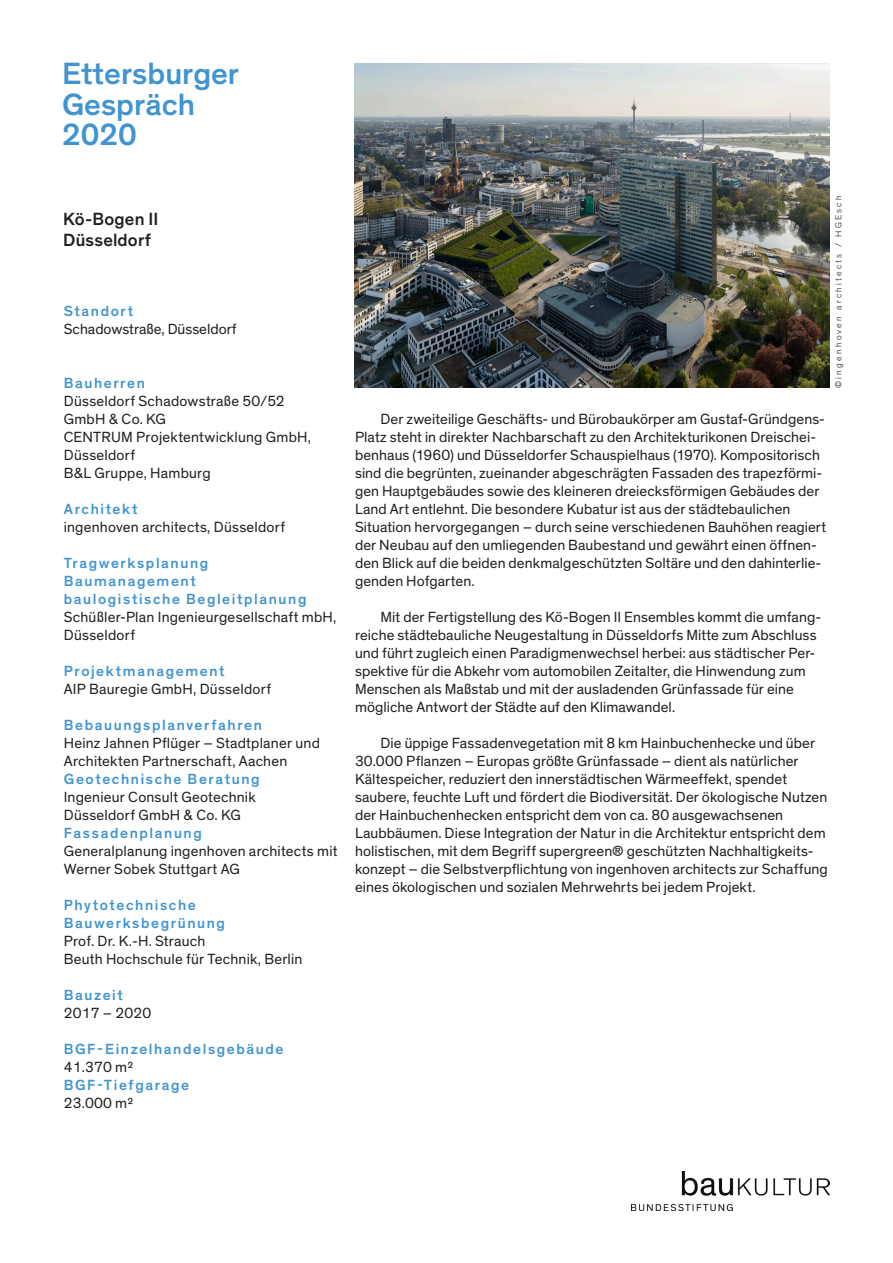
<style>
.page{position:relative;width:893px;height:1263px;background:#fff}
.page>*{position:absolute;margin:0;border:0;box-sizing:border-box;transform-origin:0 0}
.t1{font:500 31.35px/30px "Theinhardt";color:#4194d0}
.t2{font:500 18px/21px "Theinhardt";letter-spacing:.01em;color:#231f20}
.t3{font:15px/18px "Theinhardt";letter-spacing:.005em;color:#231f20}
.t4{font:500 15px/18px "Theinhardt";letter-spacing:.105em;color:#4194d0}
.t5{font:300 9px "Theinhardt";letter-spacing:.25em;color:#231f20}
</style>
<div class="page">
<img style="left:631px;top:1171px;width:198px;height:40px">
<img style="left:355px;top:64px;width:474px;height:324px">
<h1 class="t1" style="left:62px;top:59px;width:179px">Ettersburger<br>Gespräch<br>2020</h1>
<p class="t2" style="left:63px;top:209px;width:97px">Kö-Bogen II<br>Düsseldorf</p>
<p class="t4" style="left:64px;top:302px;width:71px">Standort</p>
<p class="t3" style="left:64px;top:320px;width:174px">Schadowstraße, Düsseldorf</p>
<p class="t4" style="left:64px;top:374px;width:83px">Bauherren</p>
<p class="t3" style="left:64px;top:392px;width:249px">Düsseldorf Schadowstraße 50/52<br>GmbH &amp; Co. KG<br>CENTRUM Projektentwicklung GmbH,<br>Düsseldorf<br>B&amp;L Gruppe, Hamburg</p>
<p class="t4" style="left:64px;top:500px;width:75px">Architekt</p>
<p class="t3" style="left:64px;top:518px;width:223px">ingenhoven architects, Düsseldorf</p>
<p class="t4" style="left:64px;top:554px;width:244px">Tragwerksplanung<br>Baumanagement baulogistische Begleitplanung</p>
<p class="t3" style="left:64px;top:608px;width:274px">Schüßler-Plan Ingenieurgesellschaft mbH,<br>Düsseldorf</p>
<p class="t4" style="left:64px;top:662px;width:162px">Projektmanagement</p>
<p class="t3" style="left:64px;top:680px;width:209px">AIP Bauregie GmbH, Düsseldorf</p>
<p class="t4" style="left:64px;top:716px;width:200px">Bebauungsplanverfahren</p>
<p class="t3" style="left:64px;top:734px;width:258px">Heinz Jahnen Pflüger – Stadtplaner und<br>Architekten Partnerschaft, Aachen</p>
<p class="t4" style="left:64px;top:770px;width:197px">Geotechnische Beratung</p>
<p class="t3" style="left:64px;top:788px;width:193px">Ingenieur Consult Geotechnik<br>Düsseldorf GmbH &amp; Co. KG</p>
<p class="t4" style="left:64px;top:824px;width:140px">Fassadenplanung</p>
<p class="t3" style="left:64px;top:842px;width:275px">Generalplanung ingenhoven architects mit<br>Werner Sobek Stuttgart AG</p>
<p class="t4" style="left:64px;top:896px;width:163px">Phytotechnische<br>Bauwerksbegrünung</p>
<p class="t3" style="left:64px;top:932px;width:240px">Prof. Dr. K.-H. Strauch<br>Beuth Hochschule für Technik, Berlin</p>
<p class="t4" style="left:64px;top:986px;width:61px">Bauzeit</p>
<p class="t3" style="left:64px;top:1004px;width:89px">2017 – 2020</p>
<p class="t4" style="left:64px;top:1040px;width:221px">BGF-Einzelhandelsgebäude</p>
<p class="t3" style="left:64px;top:1058px;width:71px">41.370 m²</p>
<p class="t4" style="left:64px;top:1076px;width:127px">BGF-Tiefgarage</p>
<p class="t3" style="left:64px;top:1094px;width:71px">23.000 m²</p>
<p class="t5" style="left:833px;top:388px;width:194px;rotate:-90deg">©ingenhoven architects / HGEsch</p>
<p class="t3" style="left:355px;top:410px;width:473px;text-indent:26px">Der zweiteilige Geschäfts- und Bürobaukörper am Gustaf-Gründgens-Platz steht in direkter Nachbarschaft zu den Architekturikonen Dreischei&shy;benhaus (1960) und Düsseldorfer Schauspielhaus (1970). Kompositorisch sind die begrünten, zueinander abgeschrägten Fassaden des trapezförmi&shy;gen Hauptgebäudes sowie des kleineren dreiecksförmigen Gebäudes der Land Art entlehnt. Die besondere Kubatur ist aus der städtebaulichen Situation hervorgegangen – durch seine verschiedenen Bauhöhen reagiert der Neubau auf den umliegenden Baubestand und gewährt einen öffnen&shy;den Blick auf die beiden denkmalgeschützten Soltäre und den dahinterlie&shy;genden Hofgarten.</p>
<p class="t3" style="left:355px;top:608px;width:468px;text-indent:26px">Mit der Fertigstellung des Kö-Bogen II Ensembles kommt die umfang&shy;reiche städtebauliche Neugestaltung in Düsseldorfs Mitte zum Abschluss und führt zugleich einen Paradigmenwechsel herbei: aus städtischer Per&shy;spektive für die Abkehr vom automobilen Zeitalter, die Hinwendung zum Menschen als Maßstab und mit der ausladenden Grünfassade für eine mögliche Antwort der Städte auf den Klimawandel.</p>
<p class="t3" style="left:355px;top:734px;width:474px;text-indent:26px">Die üppige Fassadenvegetation mit 8 km Hainbuchenhecke und über 30.000 Pflanzen – Europas größte Grünfassade – dient als natürlicher Kältespeicher, reduziert den innerstädtischen Wärmeeffekt, spendet saubere, feuchte Luft und fördert die Biodiversität. Der ökologische Nutzen der Hainbuchenhecken entspricht dem von ca. 80 ausgewachsenen Laubbäumen. Diese Integration der Natur in die Architektur entspricht dem holistischen, mit dem Begriff supergreen® geschützten Nachhaltigkeits&shy;konzept – die Selbstverpflichtung von ingenhoven architects zur Schaffung eines ökologischen und sozialen Mehrwehrts bei jedem Projekt.</p>
</div>
